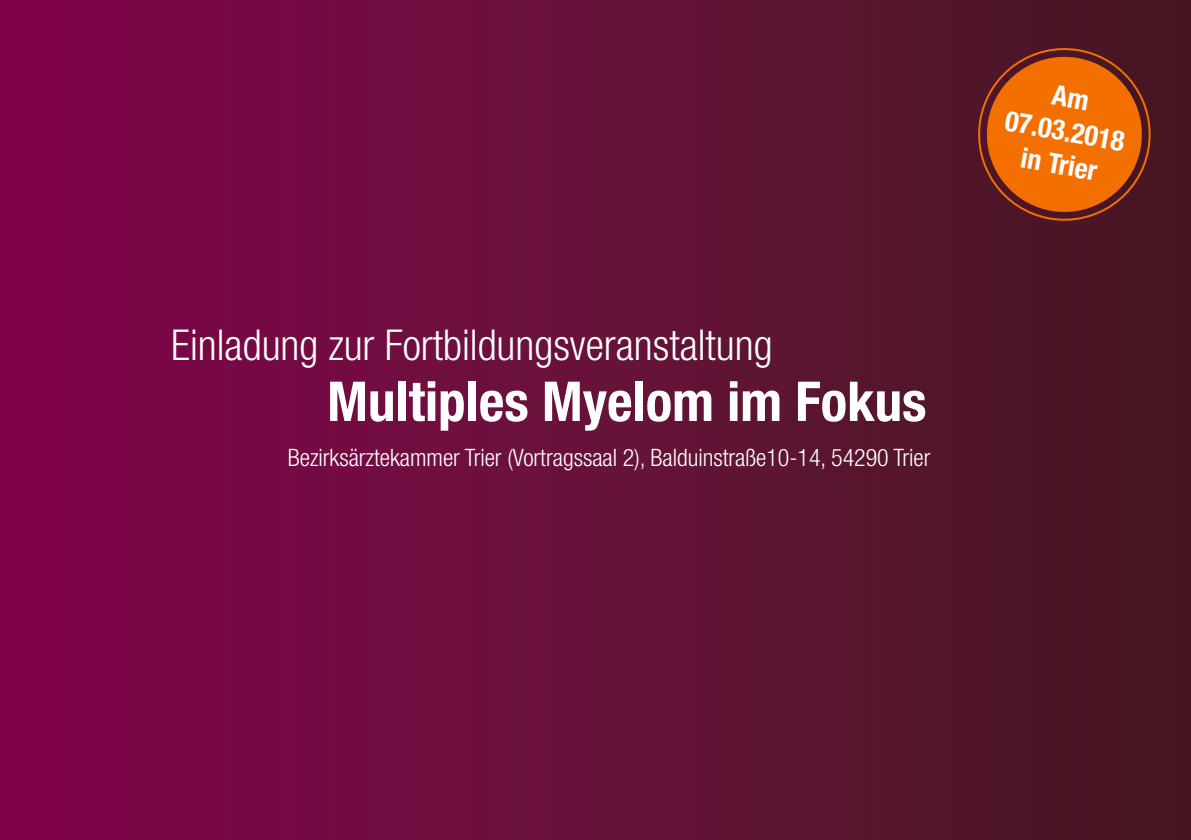
<style>
.page{position:relative;width:1191px;height:840px;background:#fff}
.page>*{position:absolute;margin:0;border:0;box-sizing:border-box;transform-origin:0 0}
.t1{font:700 condensed 55px "Helvetica Neue LT Std";color:#fff}
.t2{font:300 condensed 42.6px "Helvetica Neue LT Std";color:#fff}
.t3{font:700 condensed 28px/33.6px "Helvetica Neue LT Std";color:#fff;text-align:center}
.t4{font:300 condensed 24px "Helvetica Neue LT Std";color:#fff}
</style>
<div class="page">
<div style="left:0;top:0;width:1191px;height:839px;background:linear-gradient(to right,#83054e,#471a22)"></div>
<svg style="left:970px;top:40px;width:188px;height:186px;background:#aa480f"></svg>
<h2 class="t2" style="left:171px;top:320px;width:603px">Einladung zur Fortbildungsveranstaltung</h2>
<h1 class="t1" style="left:327px;top:368px;width:601px">Multiples Myelom im Fokus</h1>
<p class="t4" style="left:288px;top:443px;width:644px">Bezirksärztekammer Trier (Vortragssaal 2), Balduinstraße10-14, 54290 Trier</p>
<p class="t3" style="left:1014px;top:70px;width:122px;rotate:10deg">Am<br>07.03.2018 in Trier</p>
</div>
